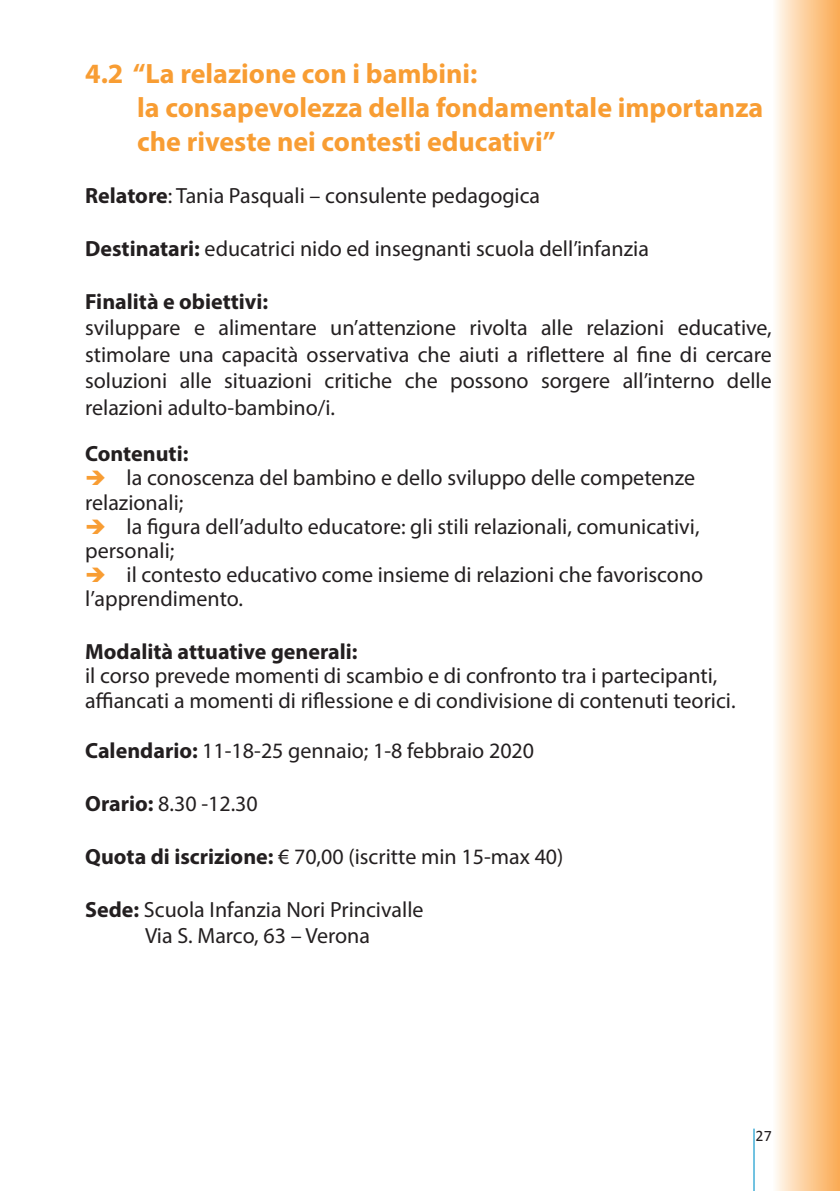
<style>
.page{position:relative;width:840px;height:1191px;background:#fff}
.page>*{position:absolute;margin:0;border:0;box-sizing:border-box;transform-origin:0 0}
.t1{font:700 28px/33.6px "Myriad Pro";color:#f89d33}
.t2{font:22px/26.4px "Myriad Pro";color:#231f20}
.t3{font:700 22px "Myriad Pro";color:#231f20}
.t4{font:16px "Calibri";color:#231f20}
.s1{font-weight:700}
.s2{color:#f89d33}
</style>
<div class="page">
<div style="left:771px;top:0;width:68px;height:1191px;background:linear-gradient(to right,#fffcf8,#fbaa53)"></div>
<hr style="left:752px;top:1128px;width:2px;height:63px;background:#59b8dc">
<p class="t1" style="left:137px;top:56px;width:627px;text-indent:-52px">4.2 “La relazione con i bambini:<br>la consapevolezza della fondamentale importanza che riveste nei contesti educativi”</p>
<p class="t2" style="left:85px;top:182px;width:456px"><span class="s1">Relatore</span>: Tania Pasquali – consulente pedagogica</p>
<p class="t2" style="left:85px;top:235px;width:565px"><span class="s1">Destinatari:</span> educatrici nido ed insegnanti scuola dell’infanzia</p>
<p class="t3" style="left:85px;top:287px;width:185px">Finalità e obiettivi:</p>
<p class="t2" style="left:85px;top:314px;width:688px;text-align:justify">sviluppare e alimentare un’attenzione rivolta alle relazioni educative, stimolare una capacità osservativa che aiuti a riflettere al fine di cercare soluzioni alle situazioni critiche che possono sorgere all’interno delle relazioni adulto-bambino/i.</p>
<p class="t3" style="left:85px;top:439px;width:105px">Contenuti:</p>
<p class="t2" style="left:85px;top:465px;width:611px;line-height:24.2px"><span class="s2">➔</span> la conoscenza del bambino e dello sviluppo delle competenze relazionali;</p>
<p class="t2" style="left:85px;top:514px;width:615px;line-height:24.2px"><span class="s2">➔</span> la figura dell’adulto educatore: gli stili relazionali, comunicativi, personali;</p>
<p class="t2" style="left:85px;top:562px;width:619px;line-height:24.2px"><span class="s2">➔</span> il contesto educativo come insieme di relazioni che favoriscono l’apprendimento.</p>
<p class="t3" style="left:85px;top:637px;width:274px">Modalità attuative generali:</p>
<p class="t2" style="left:85px;top:663px;width:651px;line-height:24.2px">il corso prevede momenti di scambio e di confronto tra i partecipanti, affiancati a momenti di riflessione e di condivisione di contenuti teorici.</p>
<p class="t2" style="left:85px;top:737px;width:450px"><span class="s1">Calendario:</span> 11-18-25 gennaio; 1-8 febbraio 2020</p>
<p class="t2" style="left:85px;top:790px;width:174px"><span class="s1">Orario:</span> 8.30 -12.30</p>
<p class="t2" style="left:85px;top:843px;width:479px"><span class="s1">Quota di iscrizione:</span> € 70,00 (iscritte min 15-max 40)</p>
<p class="t2" style="left:85px;top:895px;width:340px;text-align:center"><span class="s1">Sede:</span> Scuola Infanzia Nori Princivalle<br>Via S. Marco, 63 – Verona</p>
<p class="t4" style="left:755px;top:1125px;width:18px">27</p>
</div>
